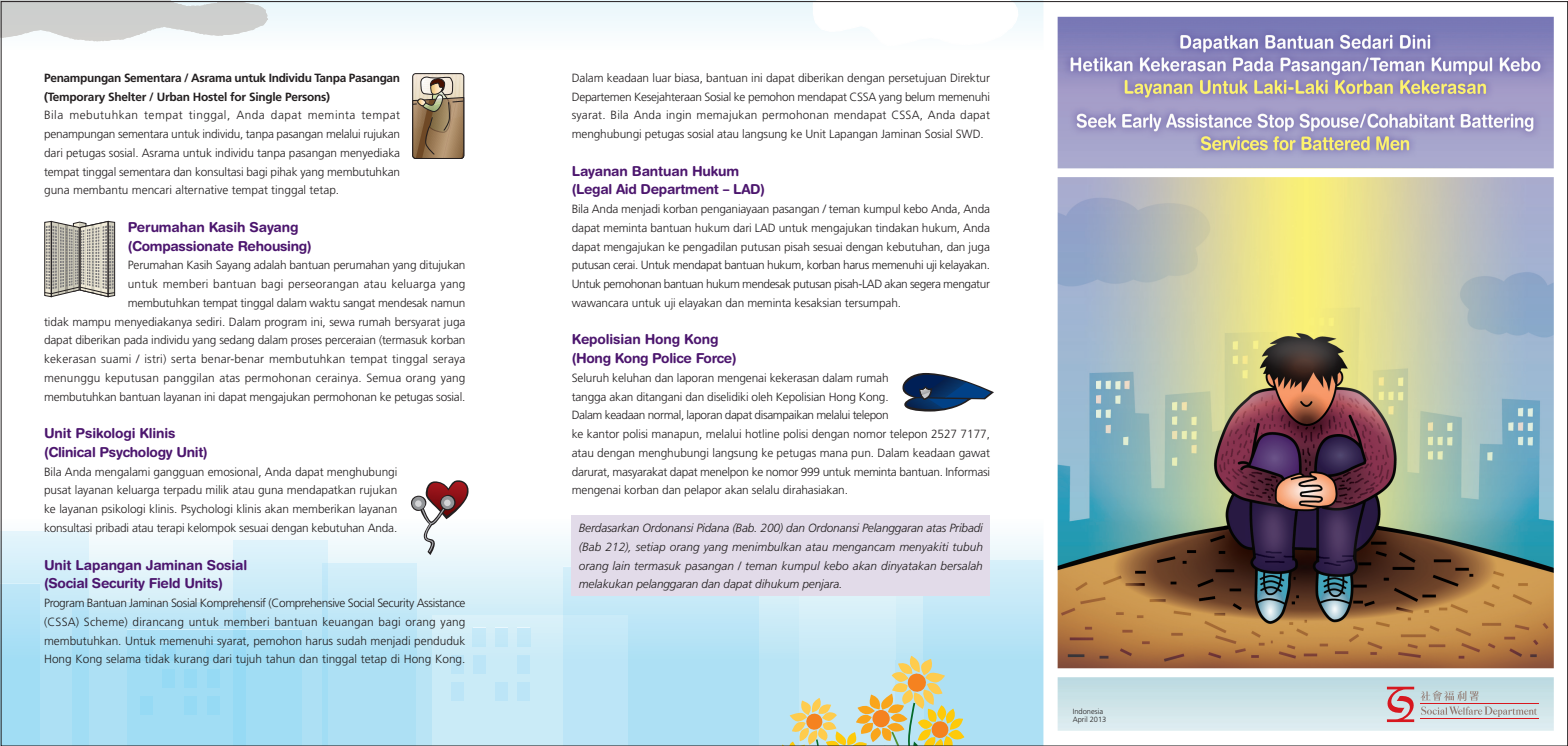
<style>
.page{position:relative;width:1568px;height:746px;background:#fff}
.page>*{position:absolute;margin:0;border:0;box-sizing:border-box;transform-origin:0 0}
.t1{font:700 13.75px/18.8px "Helvetica Rounded";letter-spacing:-.02em;color:#4c166e}
.t2{font:300 11.88px/18.8px "Frutiger";letter-spacing:-.01em;color:#231f20;text-align:justify}
.t3{font:italic 300 11.88px/18.8px "Frutiger";letter-spacing:-.01em;color:#231f20;text-align:justify}
.t4{font:700 11.88px/18.8px "Frutiger";letter-spacing:-.025em;color:#231f20}
.t5{font:300 7.5px/8.8px "Frutiger";color:#231f20}
</style>
<div class="page">
<div style="left:0;top:0;width:1568px;height:51px;background:#f4fbfd"></div>
<div style="left:0;top:516px;width:1568px;height:143px;background:linear-gradient(to bottom,#fffffe,#bae4f4)"></div>
<div style="left:0;top:658px;width:1568px;height:88px;background:#b9e4f5"></div>
<div style="left:0;top:531px;width:89px;height:128px;background:linear-gradient(to bottom,#e5f5fc,#aee0f4)"></div>
<div style="left:0;top:658px;width:89px;height:88px;background:#ade0f4"></div>
<div style="left:0;top:583px;width:40px;height:76px;background:linear-gradient(to right,#b0e2f6,#b0e2f6)"></div>
<div style="left:0;top:658px;width:40px;height:88px;background:#a1ddf4"></div>
<div style="left:72px;top:601px;width:174px;height:58px;background:linear-gradient(to bottom,#c6e9f8,#aee0f4)"></div>
<div style="left:72px;top:658px;width:174px;height:88px;background:#ade0f4"></div>
<div style="left:72px;top:601px;width:17px;height:58px;background:#ade0f6"></div>
<div style="left:72px;top:658px;width:17px;height:88px;background:#a1ddf4"></div>
<div style="left:234px;top:539px;width:93px;height:98px;background:linear-gradient(to bottom,#e1f4fb,#b8e4f6)"></div>
<hr style="left:234px;top:637px;width:93px;height:2px;background:#b6e3f5">
<div style="left:234px;top:639px;width:93px;height:20px;background:#b1e2f5"></div>
<div style="left:234px;top:658px;width:93px;height:88px;background:#ade0f4"></div>
<div style="left:234px;top:601px;width:12px;height:58px;background:#b3e3f6"></div>
<div style="left:322px;top:563px;width:94px;height:96px;background:linear-gradient(to bottom,#d6effa,#aee0f5)"></div>
<div style="left:322px;top:658px;width:94px;height:88px;background:#ade0f4"></div>
<svg style="left:322px;top:563px;width:5px;height:95px"></svg>
<div style="left:322px;top:658px;width:5px;height:88px;background:#a1ddf4"></div>
<div style="left:432px;top:614px;width:196px;height:45px;background:#d3eef8"></div>
<div style="left:432px;top:658px;width:196px;height:88px;background:#caebf7"></div>
<div style="left:563px;top:566px;width:196px;height:93px;background:linear-gradient(to bottom,#d9ebf6,#ace2f6)"></div>
<div style="left:563px;top:658px;width:196px;height:88px;background:#ade0f4"></div>
<div style="left:563px;top:614px;width:65px;height:45px;background:#c4e8f7"></div>
<div style="left:563px;top:658px;width:65px;height:88px;background:#bce5f7"></div>
<div style="left:800px;top:519px;width:95px;height:140px;background:#d1edf8"></div>
<div style="left:924px;top:559px;width:167px;height:100px;background:linear-gradient(to bottom,#d8f0fa,#aee0f4)"></div>
<div style="left:924px;top:658px;width:167px;height:88px;background:#ade0f4"></div>
<div style="left:128px;top:629px;width:118px;height:30px;background:#a8dff5"></div>
<div style="left:128px;top:658px;width:118px;height:88px;background:#a1ddf4"></div>
<div style="left:234px;top:629px;width:67px;height:30px;background:#a7dff5"></div>
<div style="left:234px;top:658px;width:67px;height:88px;background:#a1ddf4"></div>
<div style="left:234px;top:629px;width:12px;height:30px;background:#9cdbf5"></div>
<div style="left:234px;top:658px;width:12px;height:88px;background:#96daf4"></div>
<div style="left:473px;top:628px;width:13px;height:18px;background:#c4e8f7"></div>
<div style="left:495px;top:628px;width:13px;height:18px;background:#c4e8f7"></div>
<div style="left:517px;top:628px;width:13px;height:18px;background:#c4e8f7"></div>
<svg style="left:451px;top:655px;width:13px;height:3px"></svg>
<div style="left:451px;top:658px;width:13px;height:15px;background:#bce5f7"></div>
<svg style="left:473px;top:655px;width:13px;height:3px"></svg>
<div style="left:473px;top:658px;width:13px;height:15px;background:#bce5f7"></div>
<svg style="left:517px;top:655px;width:13px;height:3px"></svg>
<div style="left:517px;top:658px;width:13px;height:15px;background:#bce5f7"></div>
<div style="left:451px;top:682px;width:13px;height:18px;background:#bce5f7"></div>
<div style="left:495px;top:682px;width:13px;height:18px;background:#bce5f7"></div>
<div style="left:517px;top:682px;width:13px;height:18px;background:#bce5f7"></div>
<div style="left:140px;top:642px;width:13px;height:17px;background:#9adbf5"></div>
<svg style="left:140px;top:659px;width:13px;height:1px"></svg>
<div style="left:162px;top:642px;width:13px;height:17px;background:#9adbf5"></div>
<svg style="left:162px;top:659px;width:13px;height:1px"></svg>
<div style="left:207px;top:642px;width:12px;height:17px;background:#9adbf5"></div>
<svg style="left:207px;top:659px;width:12px;height:1px"></svg>
<div style="left:162px;top:669px;width:13px;height:18px;background:#96daf4"></div>
<div style="left:184px;top:669px;width:13px;height:18px;background:#96daf4"></div>
<div style="left:207px;top:669px;width:12px;height:18px;background:#96daf4"></div>
<div style="left:140px;top:696px;width:13px;height:19px;background:#96daf4"></div>
<div style="left:184px;top:696px;width:13px;height:19px;background:#96daf4"></div>
<div style="left:207px;top:696px;width:12px;height:19px;background:#96daf4"></div>
<svg style="left:0;top:0;width:268px;height:41px"></svg>
<svg style="left:812px;top:0;width:207px;height:46px"></svg>
<svg style="left:780px;top:656px;width:184px;height:88px"></svg>
<img style="left:1043px;top:0;width:525px;height:746px">
<div style="left:572px;top:515px;width:418px;height:80px;background:#e2dbe9"></div>
<svg style="left:902px;top:373px;width:92px;height:38px"></svg>
<svg style="left:419px;top:480px;width:51px;height:75px"></svg>
<svg style="left:440px;top:494px;width:16px;height:16px"></svg>
<svg style="left:441px;top:495px;width:13px;height:14px"></svg>
<div style="left:444px;top:499px;width:7px;height:7px;background:#d4d5d7;border-radius:50%"></div>
<svg style="left:411px;top:495px;width:16px;height:16px"></svg>
<div style="left:412px;top:496px;width:13px;height:14px;background:#939598;border-radius:50%"></div>
<div style="left:415px;top:500px;width:7px;height:7px;background:#d4d5d7;border-radius:50%"></div>
<svg style="left:412px;top:74px;width:53px;height:85px"></svg>
<svg style="left:44px;top:221px;width:71px;height:76px"></svg>
<p class="t4" style="left:44px;top:69px;width:358px">Penampungan Sementara / Asrama untuk Individu Tanpa Pasangan (Temporary Shelter / Urban Hostel for Single Persons)</p>
<p class="t2" style="left:44px;top:107px;width:358px">Bila mebutuhkan tempat tinggal, Anda dapat meminta tempat penampungan sementara untuk individu, tanpa pasangan melalui rujukan dari petugas sosial. Asrama untuk individu tanpa pasangan menyediaka tempat tinggal sementara dan konsultasi bagi pihak yang membutuhkan guna membantu mencari alternative tempat tinggal tetap.</p>
<p class="t1" style="left:128px;top:219px;width:185px">Perumahan Kasih Sayang (Compassionate Rehousing)</p>
<p class="t2" style="left:44px;top:257px;width:423px;text-align:right">Perumahan Kasih Sayang adalah bantuan perumahan yang ditujukan<br>untuk memberi bantuan bagi perseorangan atau keluarga yang<br>membutuhkan tempat tinggal dalam waktu sangat mendesak namun<br>tidak mampu menyediakanya sediri. Dalam program ini, sewa rumah bersyarat juga dapat diberikan pada individu yang sedang dalam proses perceraian (termasuk korban kekerasan suami / istri) serta benar-benar membutuhkan tempat tinggal seraya menunggu keputusan panggilan atas permohonan cerainya. Semua orang yang membutuhkan bantuan layanan ini dapat mengajukan permohonan ke petugas sosial.</p>
<p class="t1" style="left:44px;top:425px;width:165px">Unit Psikologi Klinis (Clinical Psychology Unit)</p>
<p class="t2" style="left:44px;top:463px;width:355px">Bila Anda mengalami gangguan emosional, Anda dapat menghubungi pusat layanan keluarga terpadu milik atau guna mendapatkan rujukan ke layanan psikologi klinis. Psychologi klinis akan memberikan layanan konsultasi pribadi atau terapi kelompok sesuai dengan kebutuhan Anda.</p>
<p class="t1" style="left:44px;top:556px;width:205px">Unit Lapangan Jaminan Sosial (Social Security Field Units)</p>
<p class="t2" style="left:44px;top:594px;width:423px">Program Bantuan Jaminan Sosial Komprehensif (Comprehensive Social Security Assistance (CSSA) Scheme) dirancang untuk memberi bantuan keuangan bagi orang yang membutuhkan. Untuk memenuhi syarat, pemohon harus sudah menjadi penduduk Hong Kong selama tidak kurang dari tujuh tahun dan tinggal tetap di Hong Kong.</p>
<p class="t2" style="left:572px;top:69px;width:420px">Dalam keadaan luar biasa, bantuan ini dapat diberikan dengan persetujuan Direktur Departemen Kesejahteraan Sosial ke pemohon mendapat CSSA yang belum memenuhi syarat. Bila Anda ingin memajukan permohonan mendapat CSSA, Anda dapat menghubungi petugas sosial atau langsung ke Unit Lapangan Jaminan Sosial SWD.</p>
<p class="t1" style="left:572px;top:163px;width:195px">Layanan Bantuan Hukum (Legal Aid Department – LAD)</p>
<p class="t2" style="left:572px;top:200px;width:420px">Bila Anda menjadi korban penganiayaan pasangan / teman kumpul kebo Anda, Anda dapat meminta bantuan hukum dari LAD untuk mengajukan tindakan hukum, Anda dapat mengajukan ke pengadilan putusan pisah sesuai dengan kebutuhan, dan juga putusan cerai. Untuk mendapat bantuan hukum, korban harus memenuhi uji kelayakan.<br>Untuk pemohonan bantuan hukum mendesak putusan pisah-LAD akan segera mengatur wawancara untuk uji elayakan dan meminta kesaksian tersumpah.</p>
<p class="t1" style="left:572px;top:331px;width:166px">Kepolisian Hong Kong (Hong Kong Police Force)</p>
<p class="t2" style="left:572px;top:369px;width:420px;text-align:left">Seluruh keluhan dan laporan mengenai kekerasan dalam rumah<br>tangga akan ditangani dan diselidiki oleh Kepolisian Hong Kong.<br>Dalam keadaan normal, laporan dapat disampaikan melalui telepon<br>ke kantor polisi manapun, melalui hotline polisi dengan nomor telepon 2527 7177, atau dengan menghubungi langsung ke petugas mana pun. Dalam keadaan gawat darurat, masyarakat dapat menelpon ke nomor 999 untuk meminta bantuan. Informasi mengenai korban dan pelapor akan selalu dirahasiakan.</p>
<p class="t3" style="left:579px;top:519px;width:406px">Berdasarkan Ordonansi Pidana (Bab. 200) dan Ordonansi Pelanggaran atas Pribadi (Bab 212), setiap orang yang menimbulkan atau mengancam menyakiti tubuh orang lain termasuk pasangan / teman kumpul kebo akan dinyatakan bersalah melakukan pelanggaran dan dapat dihukum penjara.</p>
<p class="t5" style="left:1072px;top:707px;width:35px">Indonesia<br>April 2013</p>
</div>
